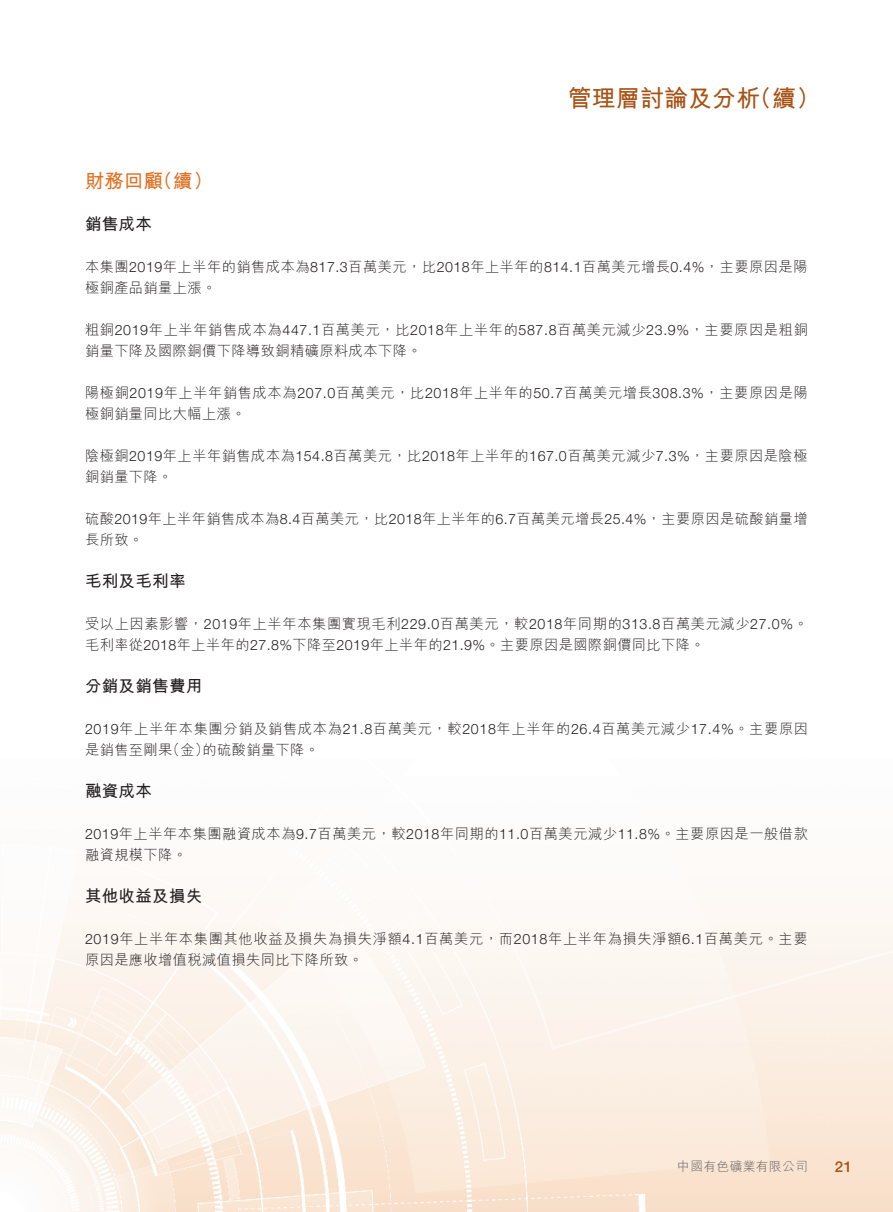
<style>
.page{position:relative;width:893px;height:1212px;background:#fff}
.page>*{position:absolute;margin:0;border:0;box-sizing:border-box;transform-origin:0 0}
.t1{font:700 24px "M Hei HK";letter-spacing:.005em;color:#a75316}
.t2{font:700 19.5px "M Hei HK";color:#e17226}
.t3{font:700 16.5px "M Hei HK";letter-spacing:.02em;color:#231f20}
.t4{font:500 15px "Helvetica Neue LT Std";color:#a75316}
.t5{font:300 14.25px/21px "M Hei HK";letter-spacing:.035em;color:#231f20}
.t6{font:300 12.75px "M Hei HK";letter-spacing:.03em;color:#636366}
.s1{font-family:"Helvetica Neue LT Std"}
</style>
<div class="page">
<img style="left:0;top:900px;width:893px;height:312px">
<h1 class="t1" style="left:568px;top:80px;width:254px">管理層討論及分析（續）</h1>
<h2 class="t2" style="left:85px;top:166px;width:129px">財務回顧（續）</h2>
<p class="t3" style="left:85px;top:211px;width:68px">銷售成本</p>
<p class="t5" style="left:85px;top:256px;width:724px">本集團<span class="s1">2019</span>年上半年的銷售成本為<span class="s1">817.3</span>百萬美元，比<span class="s1">2018</span>年上半年的<span class="s1">814.1</span>百萬美元增長<span class="s1">0.4%</span>，主要原因是陽極銅產品銷量上漲。</p>
<p class="t5" style="left:85px;top:319px;width:724px">粗銅<span class="s1">2019</span>年上半年銷售成本為<span class="s1">447.1</span>百萬美元，比<span class="s1">2018</span>年上半年的<span class="s1">587.8</span>百萬美元減少<span class="s1">23.9%</span>，主要原因是粗銅銷量下降及國際銅價下降導致銅精礦原料成本下降。</p>
<p class="t5" style="left:85px;top:382px;width:724px">陽極銅<span class="s1">2019</span>年上半年銷售成本為<span class="s1">207.0</span>百萬美元，比<span class="s1">2018</span>年上半年的<span class="s1">50.7</span>百萬美元增長<span class="s1">308.3%</span>，主要原因是陽極銅銷量同比大幅上漲。</p>
<p class="t5" style="left:85px;top:445px;width:724px">陰極銅<span class="s1">2019</span>年上半年銷售成本為<span class="s1">154.8</span>百萬美元，比<span class="s1">2018</span>年上半年的<span class="s1">167.0</span>百萬美元減少<span class="s1">7.3%</span>，主要原因是陰極銅銷量下降。</p>
<p class="t5" style="left:85px;top:508px;width:724px">硫酸<span class="s1">2019</span>年上半年銷售成本為<span class="s1">8.4</span>百萬美元，比<span class="s1">2018</span>年上半年的<span class="s1">6.7</span>百萬美元增長<span class="s1">25.4%</span>，主要原因是硫酸銷量增長所致。</p>
<p class="t3" style="left:85px;top:568px;width:102px">毛利及毛利率</p>
<p class="t5" style="left:85px;top:613px;width:724px">受以上因素影響，<span class="s1">2019</span>年上半年本集團實現毛利<span class="s1">229.0</span>百萬美元，較<span class="s1">2018</span>年同期的<span class="s1">313.8</span>百萬美元減少<span class="s1">27.0%</span>。毛利率從<span class="s1">2018</span>年上半年的<span class="s1">27.8%</span>下降至<span class="s1">2019</span>年上半年的<span class="s1">21.9%</span>。主要原因是國際銅價同比下降。</p>
<p class="t3" style="left:85px;top:673px;width:119px">分銷及銷售費用</p>
<p class="t5" style="left:85px;top:718px;width:725px"><span class="s1">2019</span>年上半年本集團分銷及銷售成本為<span class="s1">21.8</span>百萬美元，較<span class="s1">2018</span>年上半年的<span class="s1">26.4</span>百萬美元減少<span class="s1">17.4%</span>。主要原因是銷售至剛果（金）的硫酸銷量下降。</p>
<p class="t3" style="left:85px;top:778px;width:68px">融資成本</p>
<p class="t5" style="left:85px;top:823px;width:724px"><span class="s1">2019</span>年上半年本集團融資成本為<span class="s1">9.7</span>百萬美元，較<span class="s1">2018</span>年同期的<span class="s1">11.0</span>百萬美元減少<span class="s1">11.8%</span>。主要原因是一般借款融資規模下降。</p>
<p class="t3" style="left:85px;top:883px;width:119px">其他收益及損失</p>
<p class="t5" style="left:85px;top:928px;width:724px"><span class="s1">2019</span>年上半年本集團其他收益及損失為損失淨額<span class="s1">4.1</span>百萬美元，而<span class="s1">2018</span>年上半年為損失淨額<span class="s1">6.1</span>百萬美元。主要原因是應收增值稅減值損失同比下降所致。</p>
<p class="t6" style="left:677px;top:1160px;width:132px">中國有色礦業有限公司</p>
<p class="t4" style="left:835px;top:1158px;width:19px">21</p>
</div>
